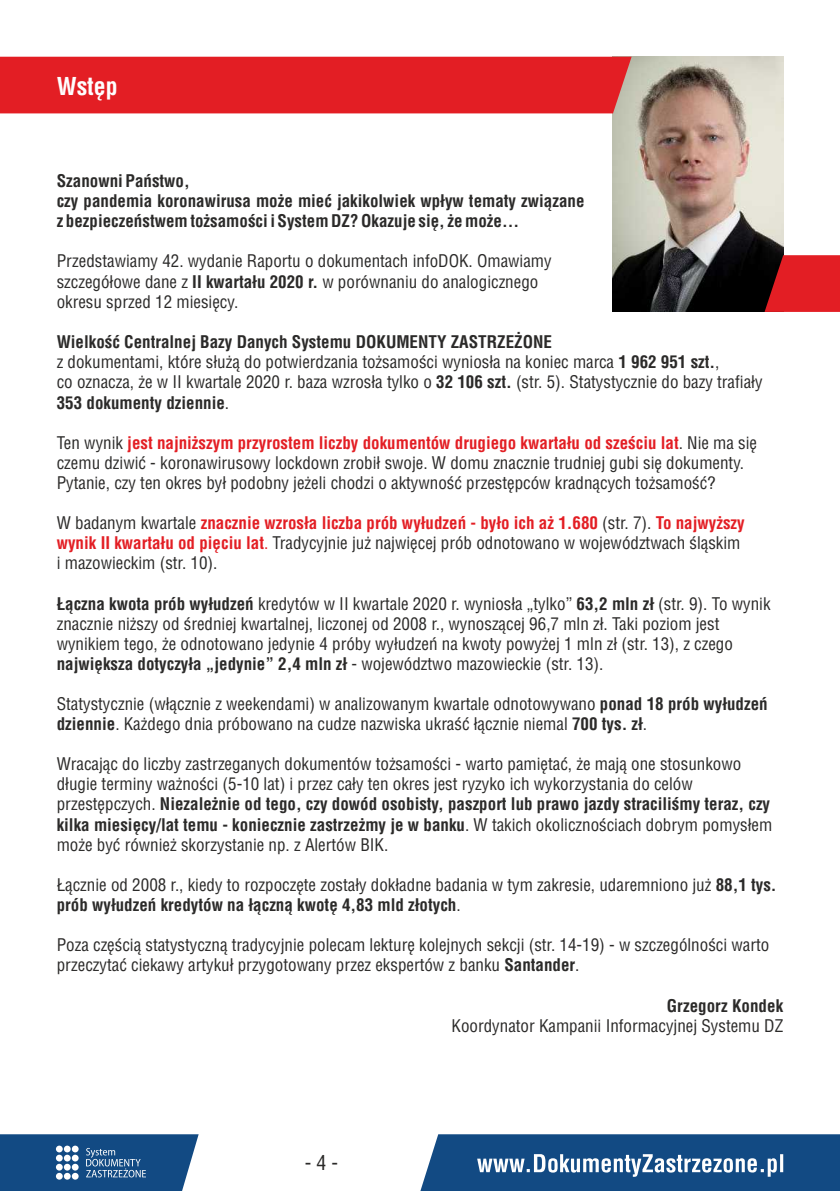
<style>
.page{position:relative;width:840px;height:1191px;background:#fff}
.page>*{position:absolute;margin:0;border:0;box-sizing:border-box;transform-origin:0 0}
.t1{font:700 24px "Switzerland Condensed";color:#fefefe}
.t2{font:20px "Switzerland Condensed";color:#2b2a29}
.t3{font:17px/20.2px "Switzerland Condensed";color:#2b2a29}
.t4{font:700 17px/20.2px "Switzerland Condensed";color:#2b2a29}
.s1{font-weight:700}
.s2{font-weight:700;color:#e31e24}
.s3{color:#e31e24}
</style>
<div class="page">
<img style="left:612px;top:57px;width:170px;height:255px">
<div style="left:0;top:57px;width:631px;height:56px;background:#e31e24"></div>
<svg style="left:764px;top:255px;width:75px;height:57px;background:#c51b20"></svg>
<svg style="left:0;top:1134px;width:198px;height:57px;background:#2c5e90"></svg>
<svg style="left:420px;top:1134px;width:419px;height:57px;background:#2f6092"></svg>
<h1 class="t1" style="left:57px;top:75px;width:63px">Wstęp</h1>
<p class="t4" style="left:57px;top:171px;width:529px">Szanowni Państwo,<br>czy pandemia koronawirusa może mieć jakikolwiek wpływ tematy związane z bezpieczeństwem tożsamości i System DZ? Okazuje się, że może...</p>
<p class="t3" style="left:57px;top:252px;width:496px">Przedstawiamy 42. wydanie Raportu o dokumentach infoDOK. Omawiamy szczegółowe dane z <span class="s1">II kwartału 2020 r.</span> w porównaniu do analogicznego okresu sprzed 12 miesięcy.</p>
<p class="t3" style="left:57px;top:333px;width:707px"><span class="s1">Wielkość Centralnej Bazy Danych Systemu DOKUMENTY ZASTRZEŻONE<br></span>z dokumentami, które służą do potwierdzania tożsamości wyniosła na koniec marca <span class="s1">1 962 951 szt.</span>,<br>co oznacza, że w II kwartale 2020 r. baza wzrosła tylko o <span class="s1">32 106 szt.</span> (str. 5). Statystycznie do bazy trafiały <span class="s1">353 dokumenty dziennie</span>.</p>
<p class="t3" style="left:57px;top:434px;width:701px">Ten wynik <span class="s2">jest najniższym przyrostem liczby dokumentów drugiego kwartału od sześciu lat</span>. Nie ma się czemu dziwić - koronawirusowy lockdown zrobił swoje. W domu znacznie trudniej gubi się dokumenty.<br>Pytanie, czy ten okres był podobny jeżeli chodzi o aktywność przestępców kradnących tożsamość?</p>
<p class="t3" style="left:57px;top:514px;width:689px">W badanym kwartale <span class="s2">znacznie wzrosła liczba prób wyłudzeń - było ich aż 1.680</span> (str. 7). <span class="s2">To najwyższy wynik II kwartału od pięciu lat</span><span class="s3">.</span> Tradycyjnie już najwięcej prób odnotowano w województwach śląskim i mazowieckim (str. 10).</p>
<p class="t3" style="left:57px;top:594px;width:715px"><span class="s1">Łączna kwota prób wyłudzeń</span> kredytów w II kwartale 2020 r. wyniosła „tylko” <span class="s1">63,2 mln zł</span> (str. 9). To wynik znacznie niższy od średniej kwartalnej, liczonej od 2008 r., wynoszącej 96,7 mln zł. Taki poziom jest wynikiem tego, że odnotowano jedynie 4 próby wyłudzeń na kwoty powyżej 1 mln zł (str. 13), z czego <span class="s1">największa dotyczyła „jedynie” 2,4 mln zł</span> - województwo mazowieckie (str. 13).</p>
<p class="t3" style="left:57px;top:695px;width:712px">Statystycznie (włącznie z weekendami) w analizowanym kwartale odnotowywano <span class="s1">ponad 18 prób wyłudzeń dziennie</span>. Każdego dnia próbowano na cudze nazwiska ukraść łącznie niemal <span class="s1">700 tys. zł</span>.</p>
<p class="t3" style="left:57px;top:755px;width:716px">Wracając do liczby zastrzeganych dokumentów tożsamości - warto pamiętać, że mają one stosunkowo długie terminy ważności (5-10 lat) i przez cały ten okres jest ryzyko ich wykorzystania do celów przestępczych. <span class="s1">Niezależnie od tego, czy dowód osobisty, paszport lub prawo jazdy straciliśmy teraz, czy kilka miesięcy/lat temu - koniecznie zastrzeżmy je w banku</span>. W takich okolicznościach dobrym pomysłem może być również skorzystanie np. z Alertów BIK.</p>
<p class="t3" style="left:57px;top:875px;width:721px">Łącznie od 2008 r., kiedy to rozpoczęte zostały dokładne badania w tym zakresie, udaremniono już <span class="s1">88,1 tys. prób wyłudzeń kredytów na łączną kwotę 4,83 mld złotych</span>.</p>
<p class="t3" style="left:57px;top:936px;width:713px">Poza częścią statystyczną tradycyjnie polecam lekturę kolejnych sekcji (str. 14-19) - w szczególności warto przeczytać ciekawy artykuł przygotowany przez ekspertów z banku <span class="s1">Santander</span>.</p>
<p class="t4" style="left:666px;top:996px;width:118px">Grzegorz Kondek</p>
<p class="t3" style="left:451px;top:1016px;width:333px">Koordynator Kampanii Informacyjnej Systemu DZ</p>
<p class="t2" style="left:304px;top:1154px;width:35px">- 4 -</p>
</div>
